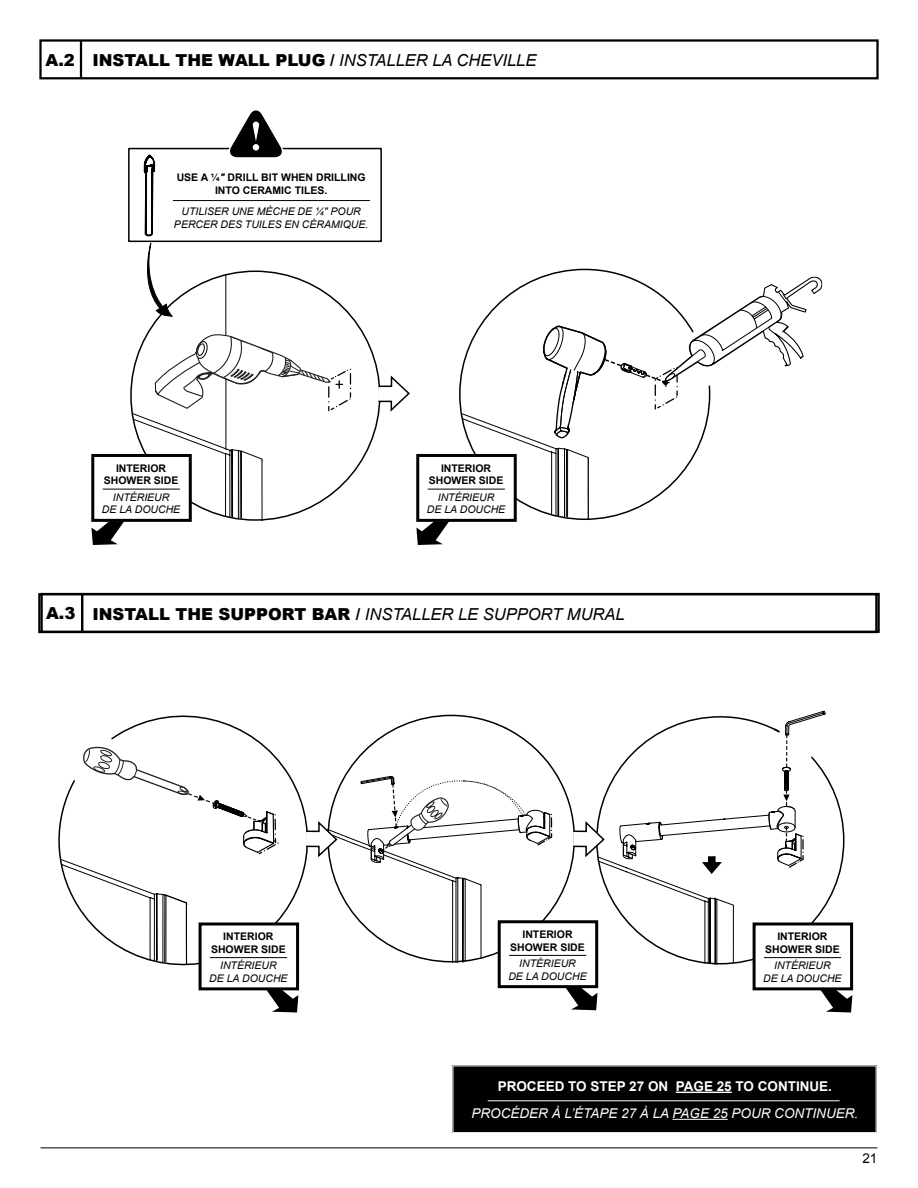
<style>
.page{position:relative;width:918px;height:1188px;background:#fff}
.page>*{position:absolute;margin:0;border:0;box-sizing:border-box;transform-origin:0 0}
.t1{font:italic 16.5px "Arial";color:#000}
.t2{font:900 16.5px "Arial";color:#000}
.t3{font:italic 13.5px "Arial";color:#fff}
.t4{font:700 13.5px "Arial";color:#fff}
.t5{font:13.5px "Arial";color:#000}
.t6{font:italic 10.5px/12.6px "Arial";color:#000;text-align:center}
.t7{font:700 10.5px/12.6px "Arial";color:#000;text-align:center}
.s1{font-weight:900;font-style:normal}
.s2{font-weight:700;font-style:normal}
.s3{font-style:italic}
</style>
<div class="page">
<hr style="left:40px;top:1148px;width:838px;height:1px;background:#000">
<div style="left:39px;top:39px;width:840px;height:40px;border:2px solid #000"></div>
<hr style="left:80px;top:41px;width:2px;height:36px;background:#000101">
<svg style="left:132px;top:332px;width:220px;height:189px"></svg>
<svg style="left:377px;top:374px;width:33px;height:39px"></svg>
<svg style="left:416px;top:522px;width:33px;height:23px"></svg>
<div style="left:416px;top:454px;width:101px;height:68px;background:#fff;border:3px solid #000"></div>
<hr style="left:428px;top:489px;width:77px;height:1px;background:#000">
<svg style="left:91px;top:522px;width:33px;height:23px"></svg>
<div style="left:91px;top:454px;width:101px;height:68px;background:#fff;border:3px solid #000"></div>
<hr style="left:103px;top:489px;width:77px;height:1px;background:#000">
<hr style="left:226px;top:379px;width:1px;height:71px;background:#000101">
<hr style="left:226px;top:275px;width:1px;height:61px;background:#000101">
<div style="left:128px;top:148px;width:254px;height:94px;background:#fff;border:2px solid #000101"></div>
<hr style="left:173px;top:200px;width:197px;height:1px;background:#000101">
<svg style="left:227px;top:110px;width:60px;height:48px"></svg>
<div style="left:253px;top:144px;width:6px;height:7px;background:#fff;border-radius:50%"></div>
<svg style="left:139px;top:154px;width:33px;height:163px"></svg>
<div style="left:452px;top:1065px;width:425px;height:68px;background:#000101"></div>
<div style="left:452px;top:1065px;width:426px;height:69px;border:1px solid #fff"></div>
<div style="left:453px;top:1066px;width:423px;height:67px;border:1px solid #fff"></div>
<hr style="left:676px;top:1092px;width:56px;height:1px;background:#fff">
<hr style="left:673px;top:1119px;width:55px;height:1px;background:#fff">
<hr style="left:488px;top:1100px;width:351px;height:1px;background:#fff">
<svg style="left:58px;top:715px;width:247px;height:269px"></svg>
<svg style="left:826px;top:775px;width:19px;height:131px"></svg>
<svg style="left:266px;top:990px;width:32px;height:23px"></svg>
<div style="left:199px;top:922px;width:100px;height:68px;background:#fff;border:3px solid #000"></div>
<hr style="left:210px;top:957px;width:77px;height:1px;background:#000">
<svg style="left:565px;top:988px;width:33px;height:22px"></svg>
<div style="left:498px;top:920px;width:100px;height:68px;background:#fff;border:3px solid #000"></div>
<svg style="left:820px;top:990px;width:32px;height:23px"></svg>
<div style="left:753px;top:922px;width:100px;height:68px;background:#fff;border:3px solid #000"></div>
<hr style="left:764px;top:957px;width:77px;height:1px;background:#000">
<svg style="left:61px;top:746px;width:219px;height:220px"></svg>
<svg style="left:305px;top:711px;width:521px;height:254px"></svg>
<svg style="left:462px;top:271px;width:361px;height:250px"></svg>
<div style="left:38px;top:593px;width:840px;height:40px;border:2px solid #000"></div>
<hr style="left:81px;top:595px;width:2px;height:36px;background:#000101">
<h1 class="t2" style="left:46px;top:48px;width:31px">A.2</h1>
<h1 class="t1" style="left:92px;top:50px;width:446px"><span class="s1">INSTALL THE WALL PLUG</span> <span class="s2">/</span> INSTALLER LA CHEVILLE</h1>
<p class="t7" style="left:177px;top:172px;width:190px">USE A ¼<span class="s3">"</span> DRILL BIT WHEN DRILLING<br>INTO CERAMIC TILES.</p>
<p class="t6" style="left:174px;top:205px;width:196px">UTILISER UNE MÈCHE DE ¼" POUR<br>PERCER DES TUILES EN CÉRAMIQUE.</p>
<p class="t7" style="left:104px;top:462px;width:76px">INTERIOR<br>SHOWER SIDE</p>
<p class="t6" style="left:102px;top:491px;width:80px">INTÉRIEUR<br>DE LA DOUCHE</p>
<p class="t7" style="left:429px;top:462px;width:76px">INTERIOR<br>SHOWER SIDE</p>
<p class="t6" style="left:427px;top:491px;width:80px">INTÉRIEUR<br>DE LA DOUCHE</p>
<h1 class="t2" style="left:46px;top:601px;width:31px">A.3</h1>
<h1 class="t1" style="left:92px;top:603px;width:534px"><span class="s1">INSTALL THE SUPPORT BAR</span> <span class="s2">/</span> INSTALLER LE SUPPORT MURAL</h1>
<p class="t7" style="left:211px;top:931px;width:76px">INTERIOR<br>SHOWER SIDE</p>
<p class="t6" style="left:209px;top:960px;width:80px">INTÉRIEUR<br>DE LA DOUCHE</p>
<p class="t7" style="left:510px;top:928px;width:76px">INTERIOR<br>SHOWER SIDE</p>
<p class="t6" style="left:508px;top:957px;width:80px">INTÉRIEUR<br>DE LA DOUCHE</p>
<p class="t7" style="left:765px;top:931px;width:76px">INTERIOR<br>SHOWER SIDE</p>
<p class="t6" style="left:763px;top:960px;width:80px">INTÉRIEUR<br>DE LA DOUCHE</p>
<p class="t4" style="left:498px;top:1077px;width:336px">PROCEED TO STEP 27 ON PAGE 25 TO CONTINUE.</p>
<p class="t3" style="left:471px;top:1104px;width:388px">PROCÉDER À L’ÉTAPE 27 À LA PAGE 25 POUR CONTINUER.</p>
<p class="t5" style="left:862px;top:1149px;width:17px">21</p>
</div>
